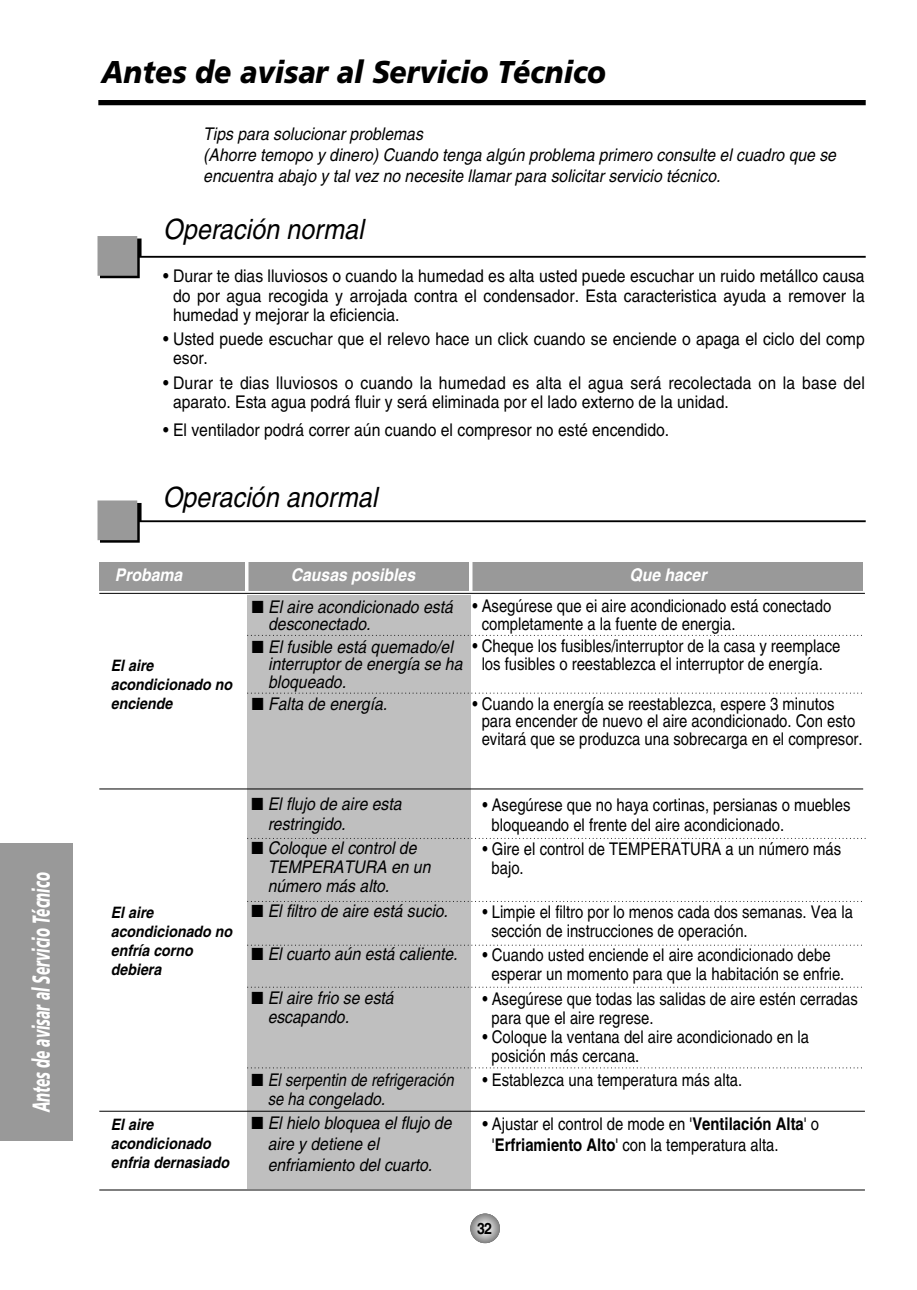
<style>
.page{position:relative;width:917px;height:1290px;background:#fff}
.page>*{position:absolute;margin:0;border:0;box-sizing:border-box;transform-origin:0 0}
.t1{font:italic 900 31.5px "Frutiger";color:#000;scale:.9 1}
.t2{font:italic 28px "Helvetica";color:#000;scale:.9 1}
.t3{font:italic 900 24.5px "Frutiger";color:#fff;scale:.55 1}
.t4{font:17.5px/19.2px "Helvetica";color:#000;scale:.85 1}
.t5{font:17.5px/19.2px "Helvetica";color:#000;scale:.9 1}
.t6{font:italic 17.5px/21px "Helvetica";color:#000;scale:.9 1}
.t7{font:italic 17.5px/19.2px "Helvetica";color:#000;scale:.85 1}
.t8{font:italic 700 17.5px "Helvetica";color:#fff;scale:.9 1}
.t9{font:italic 700 15.75px/18.9px "Helvetica";color:#000;scale:.9 1}
.t10{font:700 15.75px "Helvetica";color:#000;scale:.9 1}
.s1{font-weight:700}
</style>
<div class="page">
<div style="left:98px;top:100px;width:768px;height:5px;background:#000"></div>
<svg style="left:100px;top:238px;width:766px;height:40px"></svg>
<div style="left:98px;top:236px;width:39px;height:40px;background:#999"></div>
<svg style="left:100px;top:503px;width:766px;height:40px"></svg>
<div style="left:98px;top:500px;width:39px;height:40px;background:#999"></div>
<svg style="left:470px;top:1213px;width:30px;height:30px"></svg>
<div style="left:471px;top:1214px;width:29px;height:29px;background:#848484;border-radius:50%"></div>
<div style="left:471px;top:1214px;width:28px;height:28px;background:#8b8b8b;border-radius:50%"></div>
<div style="left:472px;top:1215px;width:27px;height:27px;background:#8d8d8d;border-radius:50%"></div>
<div style="left:472px;top:1215px;width:26px;height:26px;background:#949494;border-radius:50%"></div>
<div style="left:473px;top:1216px;width:24px;height:24px;background:#9e9e9e;border-radius:50%"></div>
<div style="left:473px;top:1217px;width:24px;height:23px;background:#9f9f9f;border-radius:50%"></div>
<div style="left:474px;top:1217px;width:23px;height:23px;background:#a1a1a1;border-radius:50%"></div>
<div style="left:474px;top:1217px;width:22px;height:22px;background:#a8a8a8;border-radius:50%"></div>
<div style="left:475px;top:1218px;width:21px;height:21px;background:#ababab;border-radius:50%"></div>
<div style="left:475px;top:1218px;width:20px;height:20px;background:#b2b2b2;border-radius:50%"></div>
<div style="left:476px;top:1219px;width:19px;height:19px;background:#b5b5b5;border-radius:50%"></div>
<div style="left:476px;top:1219px;width:18px;height:18px;background:#bcbcbc;border-radius:50%"></div>
<div style="left:477px;top:1220px;width:17px;height:17px;background:#bfbfbf;border-radius:50%"></div>
<div style="left:477px;top:1220px;width:16px;height:16px;background:#c6c6c6;border-radius:50%"></div>
<div style="left:478px;top:1221px;width:14px;height:14px;background:#d0d0d0;border-radius:50%"></div>
<div style="left:479px;top:1222px;width:13px;height:13px;background:#d2d2d2;border-radius:50%"></div>
<div style="left:479px;top:1222px;width:12px;height:12px;background:#dadada;border-radius:50%"></div>
<div style="left:480px;top:1223px;width:11px;height:11px;background:#dcdcdc;border-radius:50%"></div>
<div style="left:480px;top:1223px;width:10px;height:10px;background:#e3e3e3;border-radius:50%"></div>
<div style="left:481px;top:1224px;width:9px;height:9px;background:#e6e6e6;border-radius:50%"></div>
<div style="left:0;top:843px;width:73px;height:298px;background:#999"></div>
<div style="left:247px;top:595px;width:224px;height:594px;background:#bfbfbf"></div>
<div style="left:99px;top:562px;width:764px;height:28px;background:#999"></div>
<hr style="left:99px;top:788px;width:764px;height:1px;background:#000">
<hr style="left:99px;top:1111px;width:766px;height:1px;background:#000">
<hr style="left:99px;top:1189px;width:766px;height:1px;background:#000">
<hr style="left:99px;top:593px;width:766px;height:1px;background:#000">
<svg style="left:248px;top:635px;width:614px;height:1px"></svg>
<svg style="left:248px;top:693px;width:614px;height:1px"></svg>
<svg style="left:248px;top:838px;width:618px;height:1px"></svg>
<svg style="left:248px;top:901px;width:614px;height:1px"></svg>
<svg style="left:248px;top:945px;width:614px;height:1px"></svg>
<svg style="left:248px;top:987px;width:614px;height:1px"></svg>
<svg style="left:248px;top:1067px;width:614px;height:1px"></svg>
<hr style="left:245px;top:558px;width:3px;height:34px;background:#fff">
<hr style="left:469px;top:558px;width:3px;height:33px;background:#fff">
<h3 class="t3" style="left:31px;top:1112px;width:438px;rotate:-90deg">Antes de avisar al Servicio Técnico</h3>
<h1 class="t1" style="left:101px;top:59px;width:562px">Antes de avisar al Servicio Técnico</h1>
<p class="t6" style="left:203px;top:125px;width:705px">Tips para solucionar problemas<br>(Ahorre temopo y dinero) Cuando tenga algún problema primero consulte el cuadro que se encuentra abajo y tal vez no necesite llamar para solicitar servicio técnico.</p>
<h2 class="t2" style="left:163px;top:219px;width:224px">Operación normal</h2>
<p class="t5" style="left:173px;top:268px;width:770px;text-align:justify;text-indent:-10px">• Durar te dias lluviosos o cuando la humedad es alta usted puede escuchar un ruido metállco causa do por agua recogida y arrojada contra el condensador. Esta caracteristica ayuda a remover la humedad y mejorar la eficiencia.</p>
<p class="t5" style="left:173px;top:331px;width:770px;text-indent:-10px">• Usted puede escuchar que el relevo hace un click cuando se enciende o apaga el ciclo del comp esor.</p>
<p class="t5" style="left:173px;top:374px;width:770px;text-indent:-10px">• Durar te dias lluviosos o cuando la humedad es alta el agua será recolectada on la base del aparato. Esta agua podrá fluir y será eliminada por el lado externo de la unidad.</p>
<p class="t5" style="left:163px;top:421px;width:564px">• El ventilador podrá correr aún cuando el compresor no esté encendido.</p>
<h2 class="t2" style="left:163px;top:487px;width:240px">Operación anormal</h2>
<p class="t8" style="left:115px;top:568px;width:76px">Probama</p>
<p class="t8" style="left:291px;top:568px;width:140px">Causas posibles</p>
<p class="t8" style="left:629px;top:568px;width:87px">Que hacer</p>
<p class="t6" style="left:268px;top:600px;width:207px;line-height:17.5px;text-indent:-16px">■ El aire acondicionado está desconectado.</p>
<p class="t6" style="left:268px;top:639px;width:217px;line-height:17.5px;text-indent:-16px">■ El fusible está quemado/el interruptor de energía se ha bloqueado.</p>
<p class="t6" style="left:252px;top:695px;width:152px">■ Falta de energía.</p>
<p class="t4" style="left:482px;top:599px;width:413px;line-height:17.5px;text-indent:-9px">• Asegúrese que ei aire acondicionado está conectado completamente a la fuente de energia.</p>
<p class="t4" style="left:472px;top:639px;width:434px;line-height:17.5px;text-align:center">• Cheque los fusibles/interruptor de la casa y reemplace los fusibles o reestablezca el interruptor de energía.</p>
<p class="t4" style="left:482px;top:696px;width:450px;line-height:17.5px;text-indent:-9px">• Cuando la energía se reestablezca, espere 3 minutos para encender de nuevo el aire acondicionado. Con esto evitará que se produzca una sobrecarga en el compresor.</p>
<p class="t9" style="left:111px;top:658px;width:136px">El aire acondicionado no enciende</p>
<p class="t9" style="left:111px;top:905px;width:136px">El aire acondicionado no enfría corno debiera</p>
<p class="t9" style="left:111px;top:1117px;width:133px">El aire acondicionado enfria dernasiado</p>
<p class="t6" style="left:268px;top:796px;width:150px;line-height:19.2px;text-indent:-16px">■ El flujo de aire esta restringido.</p>
<p class="t6" style="left:268px;top:840px;width:182px;line-height:19.2px;text-indent:-16px">■ Coloque el control de<br>TEMPERATURA en un número más alto.</p>
<p class="t6" style="left:252px;top:901px;width:220px">■ El filtro de aire está sucio.</p>
<p class="t6" style="left:252px;top:945px;width:231px">■ El cuarto aún está caliente.</p>
<p class="t6" style="left:268px;top:989px;width:142px;line-height:19.2px;text-indent:-16px">■ El aire frio se está escapando.</p>
<p class="t7" style="left:268px;top:1071px;width:220px;text-indent:-16px">■ El serpentin de refrigeración se ha congelado.</p>
<p class="t6" style="left:268px;top:1114px;width:206px;text-indent:-16px">■ El hielo bloquea el flujo de aire y detiene el enfriamiento del cuarto.</p>
<p class="t4" style="left:492px;top:797px;width:424px;text-indent:-9px">• Asegúrese que no haya cortinas, persianas o muebles bloqueando el frente del aire acondicionado.</p>
<p class="t4" style="left:492px;top:841px;width:413px;text-indent:-9px">• Gire el control de TEMPERATURA a un número más bajo.</p>
<p class="t4" style="left:492px;top:903px;width:427px;text-indent:-9px">• Limpie el filtro por lo menos cada dos semanas. Vea la sección de instrucciones de operación.</p>
<p class="t4" style="left:492px;top:947px;width:417px;text-indent:-9px">• Cuando usted enciende el aire acondicionado debe esperar un momento para que la habitación se enfrie.</p>
<p class="t4" style="left:492px;top:990px;width:433px;text-indent:-9px">• Asegúrese que todas las salidas de aire estén cerradas para que el aire regrese.</p>
<p class="t4" style="left:492px;top:1029px;width:375px;text-indent:-9px">• Coloque la ventana del aire acondicionado en la posición más cercana.</p>
<p class="t4" style="left:482px;top:1072px;width:307px">• Establezca una temperatura más alta.</p>
<p class="t5" style="left:492px;top:1115px;width:365px;line-height:21px;text-indent:-10px">• Ajustar el control de mode en '<span class="s1">Ventilación Alta</span>' o '<span class="s1">Erfriamiento Alto</span>' con la temperatura alta.</p>
<p class="t10" style="left:477px;top:1222px;width:18px">32</p>
</div>
